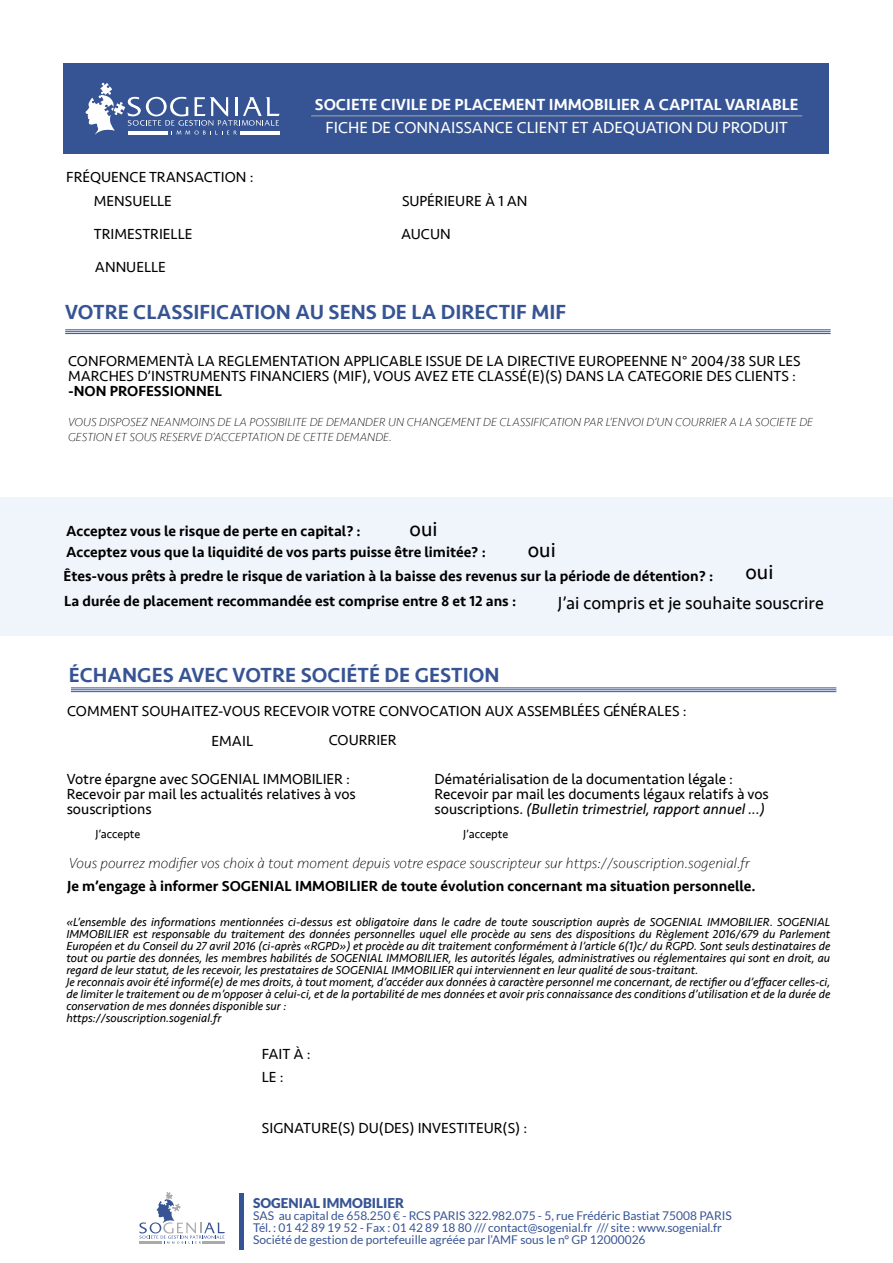
<style>
.page{position:relative;width:893px;height:1263px;background:#fff}
.page>*{position:absolute;margin:0;border:0;box-sizing:border-box;transform-origin:0 0}
.t1{font:500 21px "Seravek";color:#365494}
.t2{font:21px "Seravek";color:#000}
.t3{font:18px "Seravek";color:#000}
.t4{font:500 16.5px "Seravek";color:#fff}
.t5{font:16.5px "Seravek";color:#fff}
.t6{font:15px/15px "Seravek";color:#000}
.t7{font:500 15px "Seravek";color:#000}
.t8{font:italic 200 15px "Seravek";color:#000}
.t9{font:900 13.5px "Lato";color:#365494}
.t10{font:italic 12px/12px "Seravek";color:#000}
.t11{font:12px/12px "Lato";color:#365494}
.t12{font:italic 200 12px/15px "Seravek";color:#000}
.t13{font:12px "Seravek";color:#000}
.s1{font-style:italic}
</style>
<div class="page">
<div style="left:0;top:497px;width:893px;height:139px;background:#f0f5fc"></div>
<div style="left:64px;top:64px;width:765px;height:90px;background:#365494"></div>
<hr style="left:311px;top:115px;width:491px;height:1px;background:#aaaaa9">
<svg style="left:85px;top:82px;width:195px;height:53px"></svg>
<svg style="left:139px;top:1192px;width:86px;height:52px"></svg>
<hr style="left:139px;top:1241px;width:23px;height:2px;background:#aaa">
<hr style="left:203px;top:1241px;width:22px;height:2px;background:#aaa">
<hr style="left:240px;top:1193px;width:4px;height:57px;background:#365494">
<hr style="left:65px;top:329px;width:766px;height:1px;background:#365494">
<hr style="left:65px;top:331px;width:766px;height:1px;background:#365494">
<hr style="left:65px;top:333px;width:766px;height:1px;background:#365494">
<hr style="left:71px;top:687px;width:765px;height:1px;background:#365494">
<hr style="left:71px;top:689px;width:765px;height:1px;background:#365494">
<hr style="left:71px;top:691px;width:765px;height:1px;background:#365494">
<p class="t6" style="left:94px;top:165px;width:161px;line-height:23.9px;text-indent:-28px">FRÉQUENCE TRANSACTION :<br>MENSUELLE</p>
<p class="t6" style="left:94px;top:217px;width:100px;line-height:32.8px">TRIMESTRIELLE<br>ANNUELLE</p>
<h3 class="t4" style="left:315px;top:94px;width:485px">SOCIETE CIVILE DE PLACEMENT IMMOBILIER A CAPITAL VARIABLE</h3>
<h3 class="t5" style="left:326px;top:115px;width:464px">FICHE DE CONNAISSANCE CLIENT ET ADEQUATION DU PRODUIT</h3>
<p class="t6" style="left:401px;top:184px;width:128px;line-height:32.8px">SUPÉRIEURE À 1 AN<br>AUCUN</p>
<h1 class="t1" style="left:65px;top:299px;width:502px">VOTRE CLASSIFICATION AU SENS DE LA DIRECTIF MIF</h1>
<p class="t6" style="left:68px;top:353px;width:734px">CONFORMEMENTÀ LA REGLEMENTATION APPLICABLE ISSUE DE LA DIRECTIVE EUROPEENNE N° 2004/38 SUR LES<br>MARCHES D’INSTRUMENTS FINANCIERS (MIF), VOUS AVEZ ETE CLASSÉ(E)(S) DANS LA CATEGORIE DES CLIENTS :</p>
<p class="t7" style="left:68px;top:381px;width:155px">-NON PROFESSIONNEL</p>
<p class="t12" style="left:68px;top:414px;width:747px">VOUS DISPOSEZ NEANMOINS DE LA POSSIBILITE DE DEMANDER UN CHANGEMENT DE CLASSIFICATION PAR L’ENVOI D’UN COURRIER A LA SOCIETE DE<br>GESTION ET SOUS RESERVE D’ACCEPTATION DE CETTE DEMANDE.</p>
<p class="t7" style="left:66px;top:521px;width:296px">Acceptez vous le risque de perte en capital? :</p>
<h1 class="t2" style="left:410px;top:512px;width:29px">oui</h1>
<p class="t7" style="left:66px;top:543px;width:421px">Acceptez vous que la liquidité de vos parts puisse être limitée? :</p>
<h1 class="t2" style="left:528px;top:533px;width:29px">oui</h1>
<p class="t7" style="left:63px;top:566px;width:651px">Êtes-vous prêts à predre le risque de variation à la baisse des revenus sur la période de détention? :</p>
<h1 class="t2" style="left:745px;top:556px;width:29px">oui</h1>
<p class="t7" style="left:64px;top:592px;width:454px">La durée de placement recommandée est comprise entre 8 et 12 ans :</p>
<h2 class="t3" style="left:558px;top:589px;width:267px">J’ai compris et je souhaite souscrire</h2>
<h1 class="t1" style="left:69px;top:662px;width:432px">ÉCHANGES AVEC VOTRE SOCIÉTÉ DE GESTION</h1>
<p class="t6" style="left:212px;top:696px;width:476px;line-height:29.7px;text-indent:-145px">COMMENT SOUHAITEZ-VOUS RECEVOIR VOTRE CONVOCATION AUX ASSEMBLÉES GÉNÉRALES :<br>EMAIL</p>
<p class="t6" style="left:329px;top:732px;width:69px">COURRIER</p>
<p class="t6" style="left:67px;top:771px;width:291px">Votre épargne avec SOGENIAL IMMOBILIER :<br>Recevoir par mail les actualités relatives à vos souscriptions</p>
<p class="t13" style="left:95px;top:825px;width:46px">J’accepte</p>
<p class="t6" style="left:434px;top:771px;width:336px">Dématérialisation de la documentation légale :<br>Recevoir par mail les documents légaux relatifs à vos souscriptions. <span class="s1">(Bulletin trimestriel, rapport annuel ...)</span></p>
<p class="t13" style="left:463px;top:825px;width:46px">J’accepte</p>
<p class="t7" style="left:67px;top:877px;width:690px">Je m’engage à informer SOGENIAL IMMOBILIER de toute évolution concernant ma situation personnelle.</p>
<p class="t8" style="left:69px;top:854px;width:682px">Vous pourrez modifier vos choix à tout moment depuis votre espace souscripteur sur https://souscription.sogenial.fr</p>
<p class="t10" style="left:66px;top:916px;width:765px">«L’ensemble des informations mentionnées ci-dessus est obligatoire dans le cadre de toute souscription auprès de SOGENIAL IMMOBILIER. SOGENIAL IMMOBILIER est responsable du traitement des données personnelles uquel elle procède au sens des dispositions du Règlement 2016/679 du Parlement Européen et du Conseil du 27 avril 2016 (ci-après «RGPD») et procède au dit traitement conformément à l’article 6(1)c/ du RGPD. Sont seuls destinataires de tout ou partie des données, les membres habilités de SOGENIAL IMMOBILIER, les autorités légales, administratives ou réglementaires qui sont en droit, au regard de leur statut, de les recevoir, les prestataires de SOGENIAL IMMOBILIER qui interviennent en leur qualité de sous-traitant.<br>Je reconnais avoir été informé(e) de mes droits, à tout moment, d’accéder aux données à caractère personnel me concernant, de rectifier ou d’effacer celles-ci, de limiter le traitement ou de m’opposer à celui-ci, et de la portabilité de mes données et avoir pris connaissance des conditions d’utilisation et de la durée de conservation de mes données disponible sur :<br>https://souscription.sogenial.fr</p>
<p class="t6" style="left:262px;top:1043px;width:51px;line-height:22.6px">FAIT À :<br>LE :</p>
<p class="t6" style="left:262px;top:1120px;width:267px">SIGNATURE(S) DU(DES) INVESTITEUR(S) :</p>
<p class="t9" style="left:253px;top:1195px;width:153px">SOGENIAL IMMOBILIER</p>
<p class="t11" style="left:253px;top:1210px;width:480px">SAS au capital de 658.250 € - RCS PARIS 322.982.075 - 5, rue Frédéric Bastiat 75008 PARIS<br>Tél. : 01 42 89 19 52 - Fax : 01 42 89 18 80 /// contact@sogenial.fr /// site : www.sogenial.fr<br>Société de gestion de portefeuille agréée par l’AMF sous le n° GP 12000026</p>
</div>
